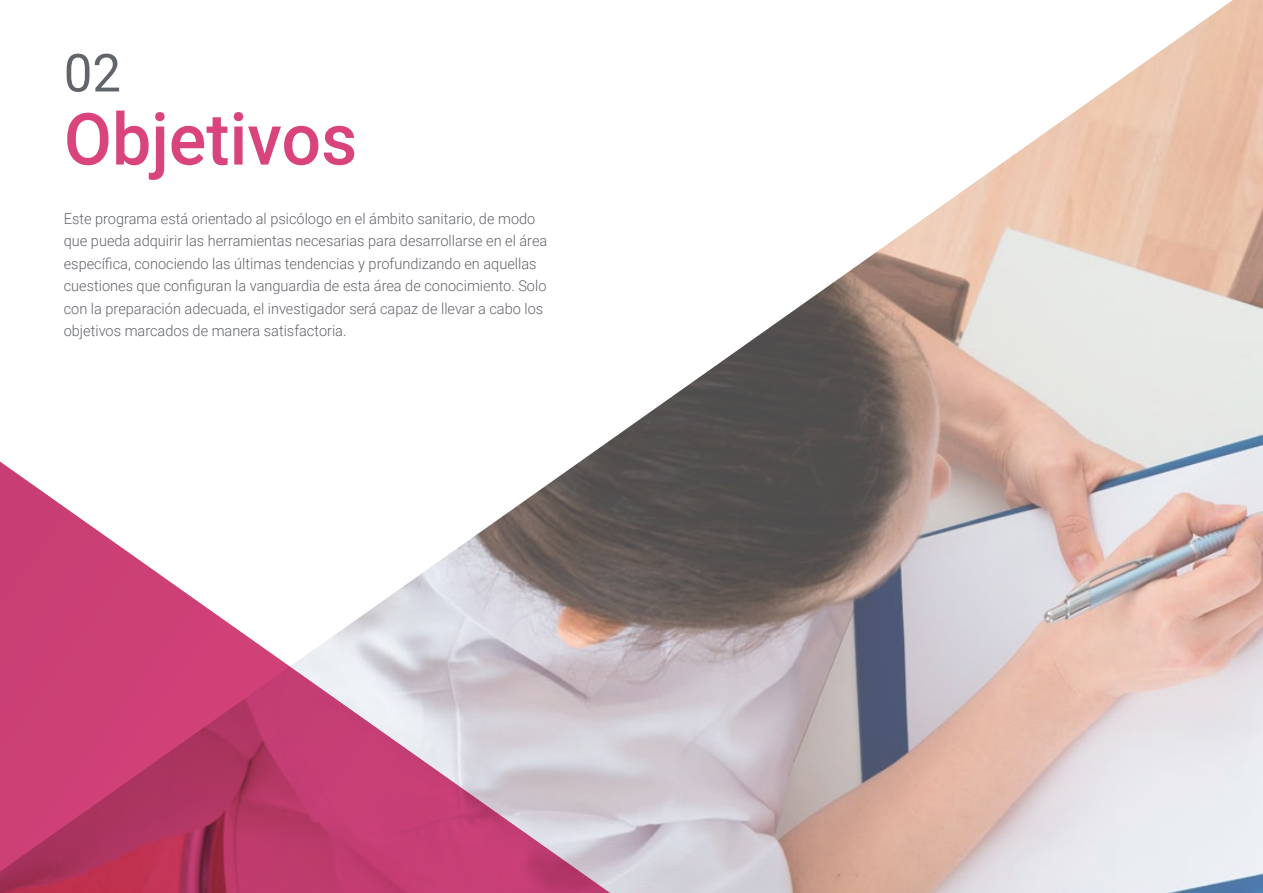
<style>
.page{position:relative;width:1263px;height:893px;background:#fff}
.page>*{position:absolute;margin:0;border:0;box-sizing:border-box;transform-origin:0 0}
.t1{font:500 72px "Roboto";color:#da447d}
.t2{font:52.5px "Roboto";color:#61646a}
.t3{font:300 15px/22.5px "Roboto";color:#61646a}
</style>
<div class="page">
<img style="left:602px;top:0;width:661px;height:893px">
<svg style="left:0;top:446px;width:640px;height:447px"></svg>
<h2 class="t2" style="left:64px;top:36px;width:59px">02</h2>
<h1 class="t1" style="left:64px;top:89px;width:295px">Objetivos</h1>
<p class="t3" style="left:64px;top:207px;width:485px">Este programa está orientado al psicólogo en el ámbito sanitario, de modo que pueda adquirir las herramientas necesarias para desarrollarse en el área específica, conociendo las últimas tendencias y profundizando en aquellas cuestiones que configuran la vanguardia de esta área de conocimiento. Solo con la preparación adecuada, el investigador será capaz de llevar a cabo los objetivos marcados de manera satisfactoria.</p>
</div>
